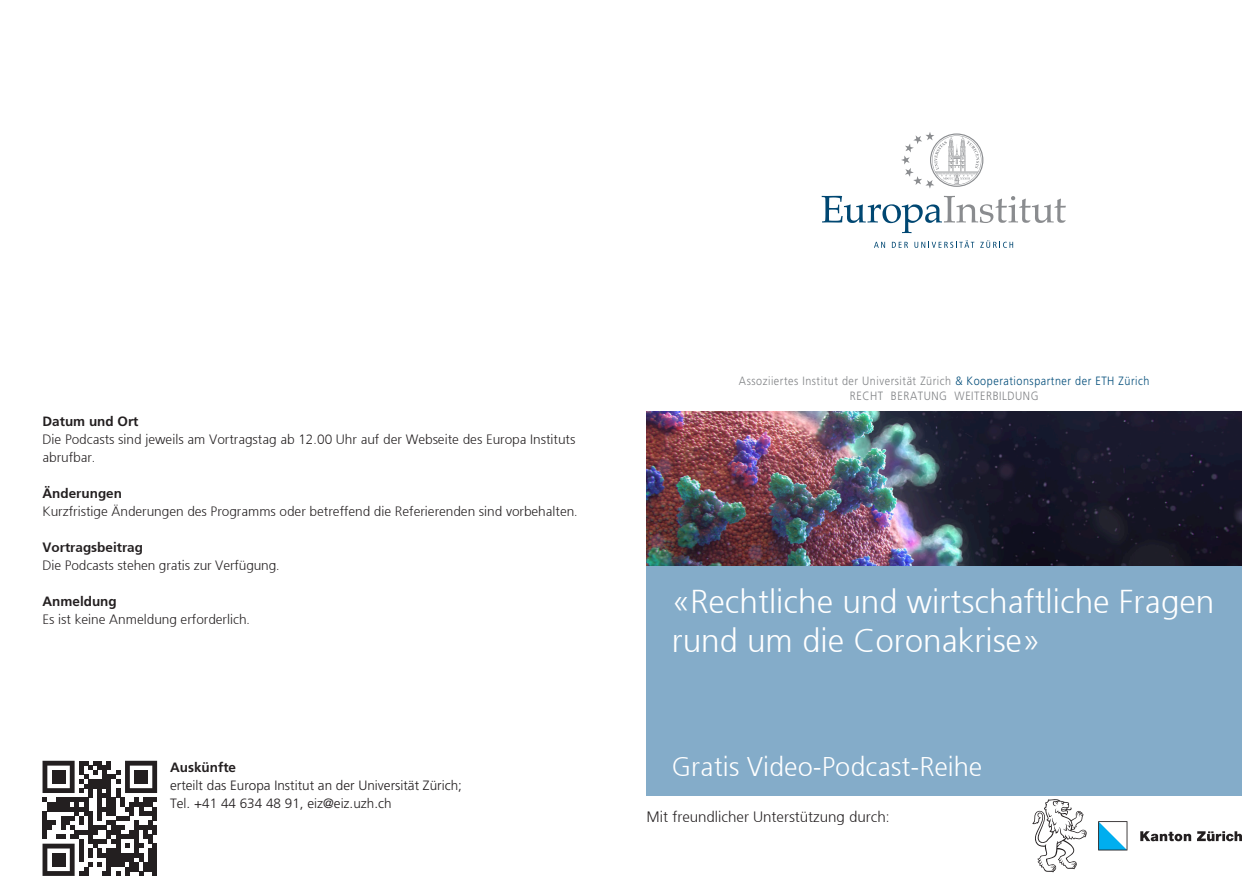
<style>
.page{position:relative;width:1259px;height:893px;background:#fff}
.page>*{position:absolute;margin:0;border:0;box-sizing:border-box;transform-origin:0 0}
.t1{font:300 33px/38.5px "Frutiger 45";color:#fff}
.t2{font:300 27px "Frutiger 45";color:#fff}
.t3{font:300 15px "Frutiger 45";color:#231f20}
.t4{font:300 13.5px/18px "Frutiger 45";color:#231f20}
.t5{font:300 13.5px/18px "Frutiger LT Pro";color:#231f20}
.t6{font:700 13.5px "Frutiger LT Pro";color:#231f20}
.t7{font:300 13.5px "Frutiger 45";color:#231f20}
.t8{font:300 12px/15px "Frutiger LT Pro";letter-spacing:.05em;color:#808285;text-align:center;scale:.9 1}
.s1{color:#004c79}
</style>
<div class="page">
<div style="left:646px;top:421px;width:595px;height:374px;background:#84acc9"></div>
<svg style="left:874px;top:242px;width:11px;height:6px"></svg>
<svg style="left:892px;top:242px;width:16px;height:6px"></svg>
<svg style="left:914px;top:240px;width:60px;height:8px"></svg>
<svg style="left:980px;top:240px;width:33px;height:8px"></svg>
<svg style="left:821px;top:196px;width:245px;height:37px"></svg>
<svg style="left:901px;top:132px;width:82px;height:57px"></svg>
<img style="left:646px;top:411px;width:595px;height:154px">
<svg style="left:43px;top:761px;width:114px;height:115px"></svg>
<div style="left:52px;top:770px;width:13px;height:14px;background:#231f20"></div>
<div style="left:134px;top:770px;width:14px;height:14px;background:#231f20"></div>
<div style="left:52px;top:853px;width:13px;height:14px;background:#231f20"></div>
<svg style="left:1032px;top:799px;width:55px;height:73px"></svg>
<svg style="left:1140px;top:831px;width:51px;height:10px"></svg>
<svg style="left:1197px;top:831px;width:45px;height:10px"></svg>
<svg style="left:1098px;top:821px;width:29px;height:29px"></svg>
<p class="t6" style="left:43px;top:413px;width:98px">Datum und Ort</p>
<p class="t4" style="left:43px;top:430px;width:534px">Die Podcasts sind jeweils am Vortragstag ab 12.00 Uhr auf der Webseite des Europa Instituts abrufbar.</p>
<p class="t7" style="left:43px;top:485px;width:81px">Änderungen</p>
<p class="t4" style="left:43px;top:502px;width:537px">Kurzfristige Änderungen des Programms oder betreffend die Referierenden sind vorbehalten.</p>
<p class="t7" style="left:43px;top:539px;width:102px">Vortragsbeitrag</p>
<p class="t4" style="left:43px;top:556px;width:239px">Die Podcasts stehen gratis zur Verfügung.</p>
<p class="t6" style="left:43px;top:593px;width:76px">Anmeldung</p>
<p class="t4" style="left:43px;top:610px;width:209px">Es ist keine Anmeldung erforderlich.</p>
<p class="t6" style="left:170px;top:759px;width:68px">Auskünfte</p>
<p class="t5" style="left:170px;top:776px;width:293px">erteilt das Europa Institut an der Universität Zürich;<br>Tel. +41 44 634 48 91, eiz@eiz.uzh.ch</p>
<p class="t8" style="left:739px;top:373px;width:458px">Assoziiertes Institut der Universität Zürich <span class="s1">&amp; Kooperationspartner der ETH Zürich<br></span>RECHT BERATUNG WEITERBILDUNG</p>
<h1 class="t1" style="left:672px;top:582px;width:544px">«Rechtliche und wirtschaftliche Fragen rund um die Coronakrise»</h1>
<h2 class="t2" style="left:672px;top:751px;width:312px">Gratis Video-Podcast-Reihe</h2>
<p class="t3" style="left:646px;top:808px;width:245px">Mit freundlicher Unterstützung durch:</p>
</div>
